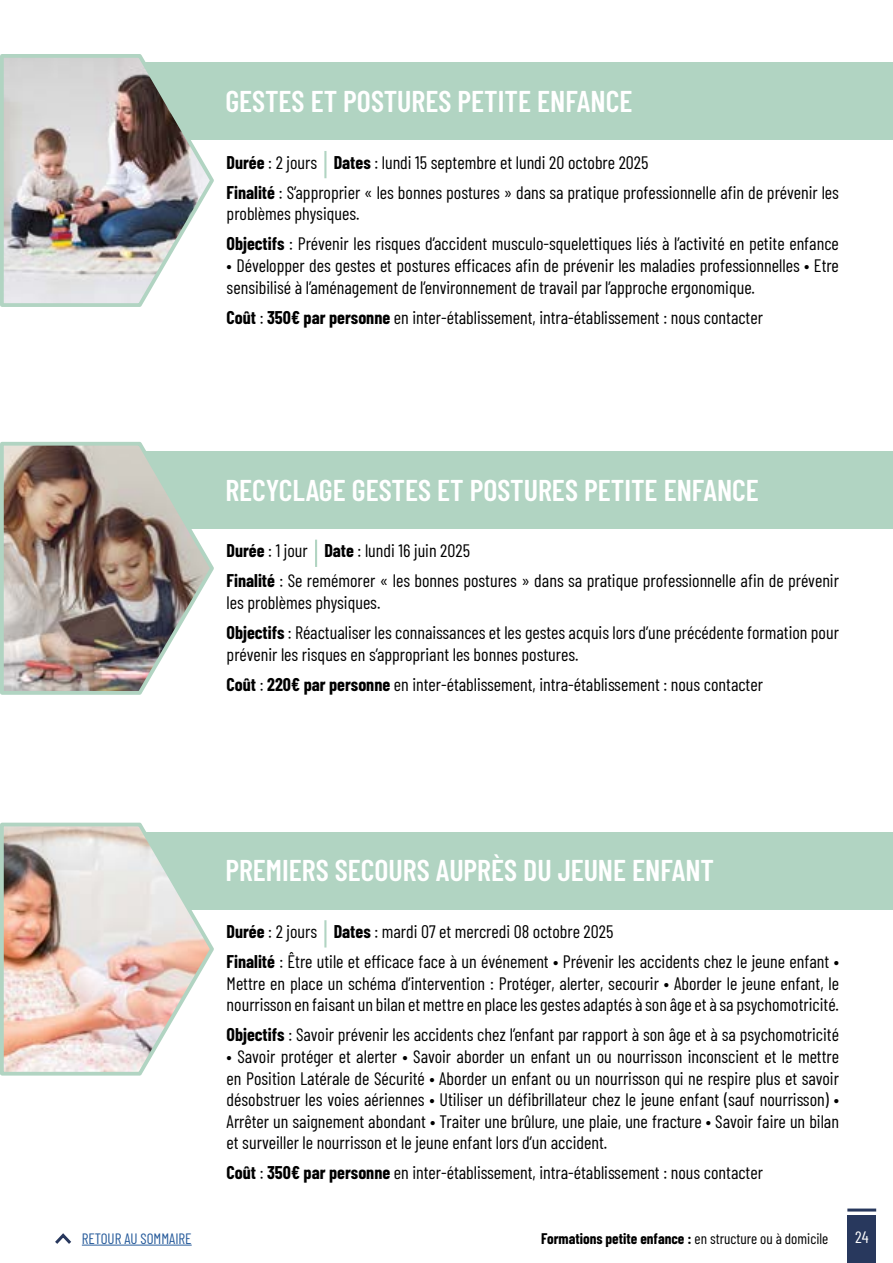
<style>
.page{position:relative;width:893px;height:1263px;background:#fff}
.page>*{position:absolute;margin:0;border:0;box-sizing:border-box;transform-origin:0 0}
.t1{font:600 30px "Barlow Condensed";color:#fff}
.t2{font:18px/30.2px "Barlow Condensed";color:#000}
.t3{font:16.5px "Barlow Condensed";color:#fff}
.t4{font:700 15px "Barlow Condensed";color:#000}
.t5{font:15px "Barlow Condensed";color:#275b9b}
.s1{font-weight:700}
.s2{font-weight:400}
</style>
<div class="page">
<div style="left:847px;top:1215px;width:29px;height:48px;background:#28385d"></div>
<hr style="left:847px;top:1208px;width:29px;height:3px;background:#28385d">
<hr style="left:82px;top:1245px;width:110px;height:1px;background:#275b9b">
<svg style="left:55px;top:1233px;width:17px;height:11px"></svg>
<div style="left:89px;top:62px;width:804px;height:78px;background:#b1d4c2"></div>
<img style="left:0;top:54px;width:214px;height:253px">
<hr style="left:324px;top:151px;width:2px;height:27px;background:#b1d4c2">
<div style="left:89px;top:451px;width:804px;height:78px;background:#b1d4c2"></div>
<img style="left:0;top:441px;width:214px;height:254px">
<hr style="left:315px;top:540px;width:2px;height:27px;background:#b1d4c2">
<div style="left:89px;top:832px;width:804px;height:77px;background:#b1d4c2"></div>
<img style="left:0;top:822px;width:216px;height:254px">
<hr style="left:324px;top:920px;width:2px;height:27px;background:#b1d4c2">
<h1 class="t1" style="left:225px;top:80px;width:409px">GESTES ET POSTURES PETITE ENFANCE</h1>
<p class="t2" style="left:227px;top:146px;width:614px"><span class="s1">Durée</span> : 2 jours <span class="s1">Dates</span> : lundi 15 septembre et lundi 20 octobre 2025<br><span class="s1">Finalité</span> : S’approprier « les bonnes postures » dans sa pratique professionnelle afin de prévenir les</p>
<p class="t2" style="left:227px;top:198px;width:614px">problèmes physiques.<br><span class="s1">Objectifs</span> : Prévenir les risques d’accident musculo-squelettiques liés à l’activité en petite enfance</p>
<p class="t2" style="left:227px;top:253px;width:614px;line-height:21.6px">• Développer des gestes et postures efficaces afin de prévenir les maladies professionnelles • Etre sensibilisé à l’aménagement de l’environnement de travail par l’approche ergonomique.</p>
<p class="t2" style="left:227px;top:301px;width:538px"><span class="s1">Coût</span> : <span class="s1">350€ par personne</span> en inter-établissement, intra-établissement : nous contacter</p>
<h1 class="t1" style="left:225px;top:468px;width:535px">RECYCLAGE GESTES ET POSTURES PETITE ENFANCE</h1>
<p class="t2" style="left:227px;top:534px;width:614px"><span class="s1">Durée</span> : 1 jour <span class="s1">Date</span> : lundi 16 juin 2025<br><span class="s1">Finalité</span> : Se remémorer « les bonnes postures » dans sa pratique professionnelle afin de prévenir</p>
<p class="t2" style="left:227px;top:586px;width:614px">les problèmes physiques.<br><span class="s1">Objectifs</span> : Réactualiser les connaissances et les gestes acquis lors d’une précédente formation pour</p>
<p class="t2" style="left:227px;top:638px;width:538px">prévenir les risques en s’appropriant les bonnes postures.<br><span class="s1">Coût</span> : <span class="s1">220€ par personne</span> en inter-établissement, intra-établissement : nous contacter</p>
<h1 class="t1" style="left:225px;top:849px;width:490px">PREMIERS SECOURS AUPRÈS DU JEUNE ENFANT</h1>
<p class="t2" style="left:227px;top:915px;width:614px"><span class="s1">Durée</span> : 2 jours <span class="s1">Dates</span> : mardi 07 et mercredi 08 octobre 2025<br><span class="s1">Finalité</span> : Être utile et efficace face à un événement • Prévenir les accidents chez le jeune enfant •</p>
<p class="t2" style="left:227px;top:971px;width:614px;line-height:21.6px">Mettre en place un schéma d’intervention : Protéger, alerter, secourir • Aborder le jeune enfant, le nourrisson en faisant un bilan et mettre en place les gestes adaptés à son âge et à sa psychomotricité.</p>
<p class="t2" style="left:227px;top:1018px;width:614px"><span class="s1">Objectifs</span> : Savoir prévenir les accidents chez l’enfant par rapport à son âge et à sa psychomotricité</p>
<p class="t2" style="left:227px;top:1044px;width:614px;line-height:21.6px;text-align:justify">• Savoir protéger et alerter • Savoir aborder un enfant un ou nourrisson inconscient et le mettre en Position Latérale de Sécurité • Aborder un enfant ou un nourrisson qui ne respire plus et savoir désobstruer les voies aériennes • Utiliser un défibrillateur chez le jeune enfant (sauf nourrisson) • Arrêter un saignement abondant • Traiter une brûlure, une plaie, une fracture • Savoir faire un bilan et surveiller le nourrisson et le jeune enfant lors d’un accident.</p>
<p class="t2" style="left:227px;top:1156px;width:538px"><span class="s1">Coût</span> : <span class="s1">350€ par personne</span> en inter-établissement, intra-établissement : nous contacter</p>
<p class="t5" style="left:82px;top:1228px;width:111px">RETOUR AU SOMMAIRE</p>
<p class="t4" style="left:541px;top:1228px;width:289px">Formations petite enfance : <span class="s2">en structure ou à domicile</span></p>
<p class="t3" style="left:855px;top:1225px;width:15px">24</p>
</div>
